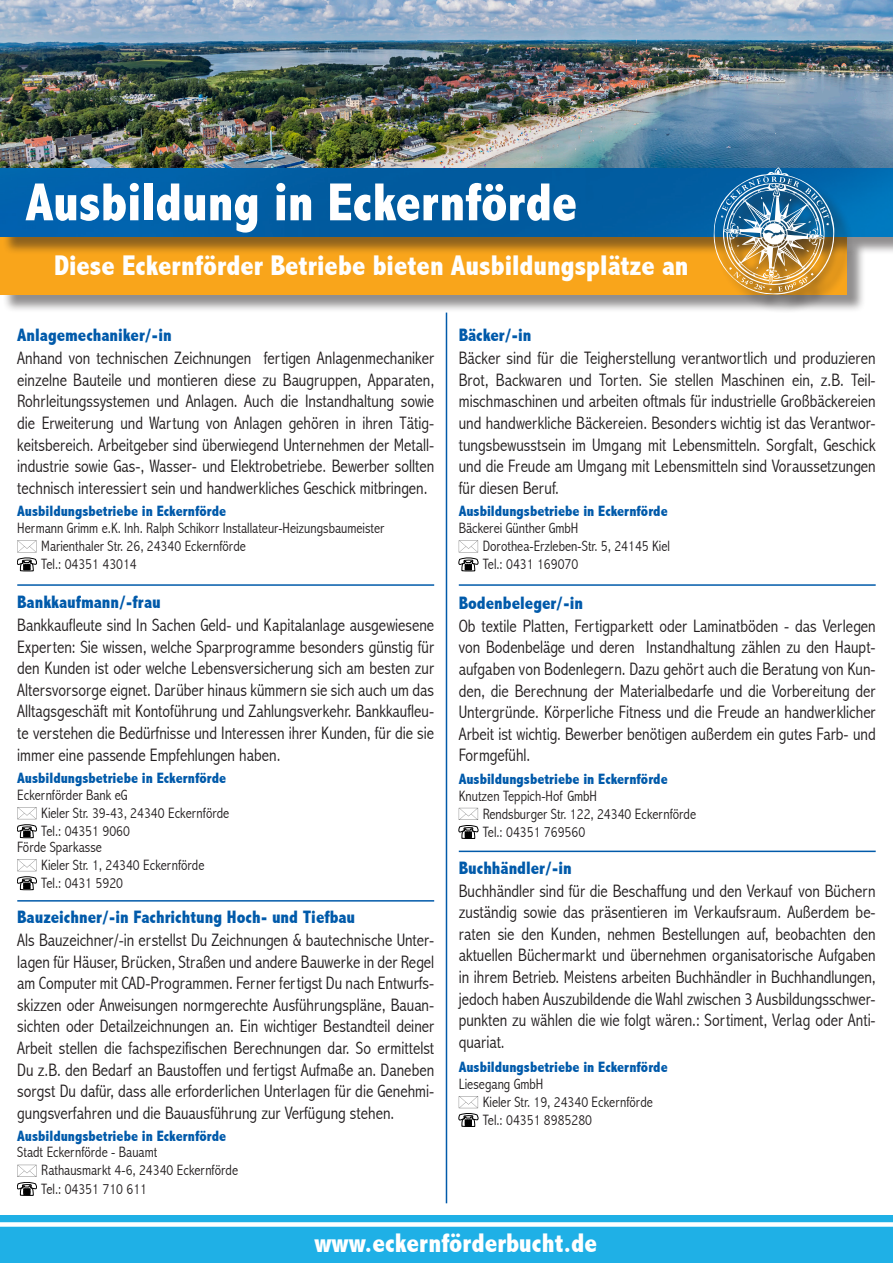
<style>
.page{position:relative;width:893px;height:1263px;background:#fff}
.page>*{position:absolute;margin:0;border:0;box-sizing:border-box;transform-origin:0 0}
.t1{font:800 condensed 54px "Abadi";color:#fff}
.t2{font:800 condensed 28.5px "Abadi";color:#fff}
.t3{font:800 condensed 27px "Abadi";color:#fff}
.t4{font:300 condensed 18px/21.6px "Abadi";color:#231f20;text-align:justify}
.t5{font:800 condensed 18px "Abadi";color:#015aaa}
.t6{font:300 condensed 15px "Abadi";color:#231f20}
.t7{font:800 condensed 15px "Abadi";color:#015aaa}
</style>
<div class="page">
<div style="left:2px;top:238px;width:864px;height:75px;background:#231f20;opacity:.5"></div>
<div style="left:0;top:236px;width:847px;height:58px;background:#f9a51b"></div>
<div style="left:2px;top:169px;width:891px;height:86px;background:#231f20;opacity:.5"></div>
<img style="left:0;top:0;width:893px;height:236px">
<div style="left:716px;top:171px;width:137px;height:142px;background:#231f20;opacity:.75"></div>
<img style="left:713px;top:167px;width:122px;height:130px">
<div style="left:0;top:1215px;width:893px;height:48px;background:#1fb0e6"></div>
<div style="left:0;top:1222px;width:893px;height:5px;background:#fff"></div>
<hr style="left:446px;top:313px;width:1px;height:890px;background:#015aaa">
<svg style="left:17px;top:540px;width:20px;height:12px"></svg>
<svg style="left:17px;top:558px;width:20px;height:13px"></svg>
<svg style="left:17px;top:807px;width:20px;height:31px"></svg>
<svg style="left:17px;top:859px;width:20px;height:31px"></svg>
<svg style="left:17px;top:1165px;width:20px;height:30px"></svg>
<hr style="left:17px;top:584px;width:417px;height:2px;background:#015aaa">
<hr style="left:17px;top:900px;width:417px;height:1px;background:#015aaa">
<svg style="left:459px;top:540px;width:19px;height:12px"></svg>
<svg style="left:459px;top:558px;width:19px;height:13px"></svg>
<svg style="left:459px;top:808px;width:19px;height:31px"></svg>
<hr style="left:459px;top:584px;width:417px;height:2px;background:#015aaa">
<hr style="left:459px;top:851px;width:417px;height:1px;background:#015aaa">
<svg style="left:459px;top:1096px;width:19px;height:30px"></svg>
<p class="t1" style="left:25px;top:171px;width:553px">Ausbildung in Eckernförde</p>
<p class="t2" style="left:54px;top:249px;width:636px">Diese Eckernförder Betriebe bieten Ausbildungsplätze an</p>
<p class="t5" style="left:17px;top:325px;width:156px">Anlagemechaniker/-in</p>
<p class="t4" style="left:17px;top:347px;width:418px">Anhand von technischen Zeichnungen fertigen Anlagenmechaniker einzelne Bauteile und montieren diese zu Baugruppen, Apparaten, Rohrleitungssystemen und Anlagen. Auch die Instandhaltung sowie die Erweiterung und Wartung von Anlagen gehören in ihren Tätig&shy;keitsbereich. Arbeitgeber sind überwiegend Unternehmen der Metall&shy;industrie sowie Gas-, Wasser- und Elektrobetriebe. Bewerber sollten technisch interessiert sein und handwerkliches Geschick mitbringen.</p>
<p class="t7" style="left:17px;top:503px;width:210px">Ausbildungsbetriebe in Eckernförde</p>
<p class="t6" style="left:17px;top:519px;width:369px">Hermann Grimm e.K. Inh. Ralph Schikorr Installateur-Heizungsbaumeister</p>
<p class="t6" style="left:41px;top:537px;width:206px">Marienthaler Str. 26, 24340 Eckernförde</p>
<p class="t6" style="left:41px;top:555px;width:97px">Tel.: 04351 43014</p>
<p class="t5" style="left:17px;top:592px;width:145px">Bankkaufmann/-frau</p>
<p class="t4" style="left:17px;top:614px;width:418px">Bankkaufleute sind In Sachen Geld- und Kapitalanlage ausgewiesene Experten: Sie wissen, welche Sparprogramme besonders günstig für den Kunden ist oder welche Lebensversicherung sich am besten zur Altersvorsorge eignet. Darüber hinaus kümmern sie sich auch um das Alltagsgeschäft mit Kontoführung und Zahlungsverkehr. Bankkaufleu&shy;te verstehen die Bedürfnisse und Interessen ihrer Kunden, für die sie immer eine passende Empfehlungen haben.</p>
<p class="t7" style="left:17px;top:769px;width:210px">Ausbildungsbetriebe in Eckernförde</p>
<p class="t6" style="left:17px;top:786px;width:112px">Eckernförder Bank eG</p>
<p class="t6" style="left:41px;top:804px;width:189px">Kieler Str. 39-43, 24340 Eckernförde</p>
<p class="t6" style="left:41px;top:822px;width:90px">Tel.: 04351 9060</p>
<p class="t6" style="left:17px;top:838px;width:86px">Förde Sparkasse</p>
<p class="t6" style="left:41px;top:856px;width:165px">Kieler Str. 1, 24340 Eckernförde</p>
<p class="t6" style="left:41px;top:874px;width:83px">Tel.: 0431 5920</p>
<p class="t5" style="left:17px;top:907px;width:339px">Bauzeichner/-in Fachrichtung Hoch- und Tiefbau</p>
<p class="t4" style="left:17px;top:929px;width:418px">Als Bauzeichner/-in erstellst Du Zeichnungen &amp; bautechnische Unter&shy;lagen für Häuser, Brücken, Straßen und andere Bauwerke in der Regel am Computer mit CAD-Programmen. Ferner fertigst Du nach Entwurfs&shy;skizzen oder Anweisungen normgerechte Ausführungspläne, Bauan&shy;sichten oder Detailzeichnungen an. Ein wichtiger Bestandteil deiner Arbeit stellen die fachspezifischen Berechnungen dar. So ermittelst Du z.B. den Bedarf an Baustoffen und fertigst Aufmaße an. Daneben sorgst Du dafür, dass alle erforderlichen Unterlagen für die Genehmi&shy;gungsverfahren und die Bauausführung zur Verfügung stehen.</p>
<p class="t7" style="left:17px;top:1127px;width:210px">Ausbildungsbetriebe in Eckernförde</p>
<p class="t6" style="left:17px;top:1144px;width:142px">Stadt Eckernförde - Bauamt</p>
<p class="t6" style="left:41px;top:1162px;width:198px">Rathausmarkt 4-6, 24340 Eckernförde</p>
<p class="t6" style="left:41px;top:1180px;width:107px">Tel.: 04351 710 611</p>
<p class="t5" style="left:459px;top:325px;width:74px">Bäcker/-in</p>
<p class="t4" style="left:459px;top:347px;width:418px">Bäcker sind für die Teigherstellung verantwortlich und produzieren Brot, Backwaren und Torten. Sie stellen Maschinen ein, z.B. Teil&shy;mischmaschinen und arbeiten oftmals für industrielle Großbäckereien und handwerkliche Bäckereien. Besonders wichtig ist das Verantwor&shy;tungsbewusstsein im Umgang mit Lebensmitteln. Sorgfalt, Geschick und die Freude am Umgang mit Lebensmitteln sind Voraussetzungen für diesen Beruf.</p>
<p class="t7" style="left:459px;top:503px;width:210px">Ausbildungsbetriebe in Eckernförde</p>
<p class="t6" style="left:459px;top:519px;width:121px">Bäckerei Günther GmbH</p>
<p class="t6" style="left:483px;top:537px;width:189px">Dorothea-Erzleben-Str. 5, 24145 Kiel</p>
<p class="t6" style="left:483px;top:555px;width:97px">Tel.: 0431 169070</p>
<p class="t5" style="left:459px;top:592px;width:126px">Bodenbeleger/-in</p>
<p class="t4" style="left:459px;top:615px;width:418px">Ob textile Platten, Fertigparkett oder Laminatböden - das Verlegen von Bodenbeläge und deren Instandhaltung zählen zu den Haupt&shy;aufgaben von Bodenlegern. Dazu gehört auch die Beratung von Kun&shy;den, die Berechnung der Materialbedarfe und die Vorbereitung der Untergründe. Körperliche Fitness und die Freude an handwerklicher Arbeit ist wichtig. Bewerber benötigen außerdem ein gutes Farb- und Formgefühl.</p>
<p class="t7" style="left:459px;top:770px;width:210px">Ausbildungsbetriebe in Eckernförde</p>
<p class="t6" style="left:459px;top:787px;width:140px">Knutzen Teppich-Hof GmbH</p>
<p class="t6" style="left:483px;top:805px;width:215px">Rendsburger Str. 122, 24340 Eckernförde</p>
<p class="t6" style="left:483px;top:823px;width:104px">Tel.: 04351 769560</p>
<p class="t5" style="left:459px;top:857px;width:115px">Buchhändler/-in</p>
<p class="t4" style="left:459px;top:880px;width:418px">Buchhändler sind für die Beschaffung und den Verkauf von Büchern zuständig sowie das präsentieren im Verkaufsraum. Außerdem be&shy;raten sie den Kunden, nehmen Bestellungen auf, beobachten den aktuellen Büchermarkt und übernehmen organisatorische Aufgaben in ihrem Betrieb. Meistens arbeiten Buchhändler in Buchhandlungen, jedoch haben Auszubildende die Wahl zwischen 3 Ausbildungsschwer&shy;punkten zu wählen die wie folgt wären.: Sortiment, Verlag oder Anti&shy;quariat.</p>
<p class="t6" style="left:459px;top:1075px;width:86px">Liesegang GmbH</p>
<p class="t6" style="left:483px;top:1093px;width:172px">Kieler Str. 19, 24340 Eckernförde</p>
<p class="t6" style="left:483px;top:1111px;width:111px">Tel.: 04351 8985280</p>
<p class="t7" style="left:459px;top:1059px;width:210px">Ausbildungsbetriebe in Eckernförde</p>
<p class="t3" style="left:314px;top:1227px;width:284px">www.eckernförderbucht.de</p>
</div>
